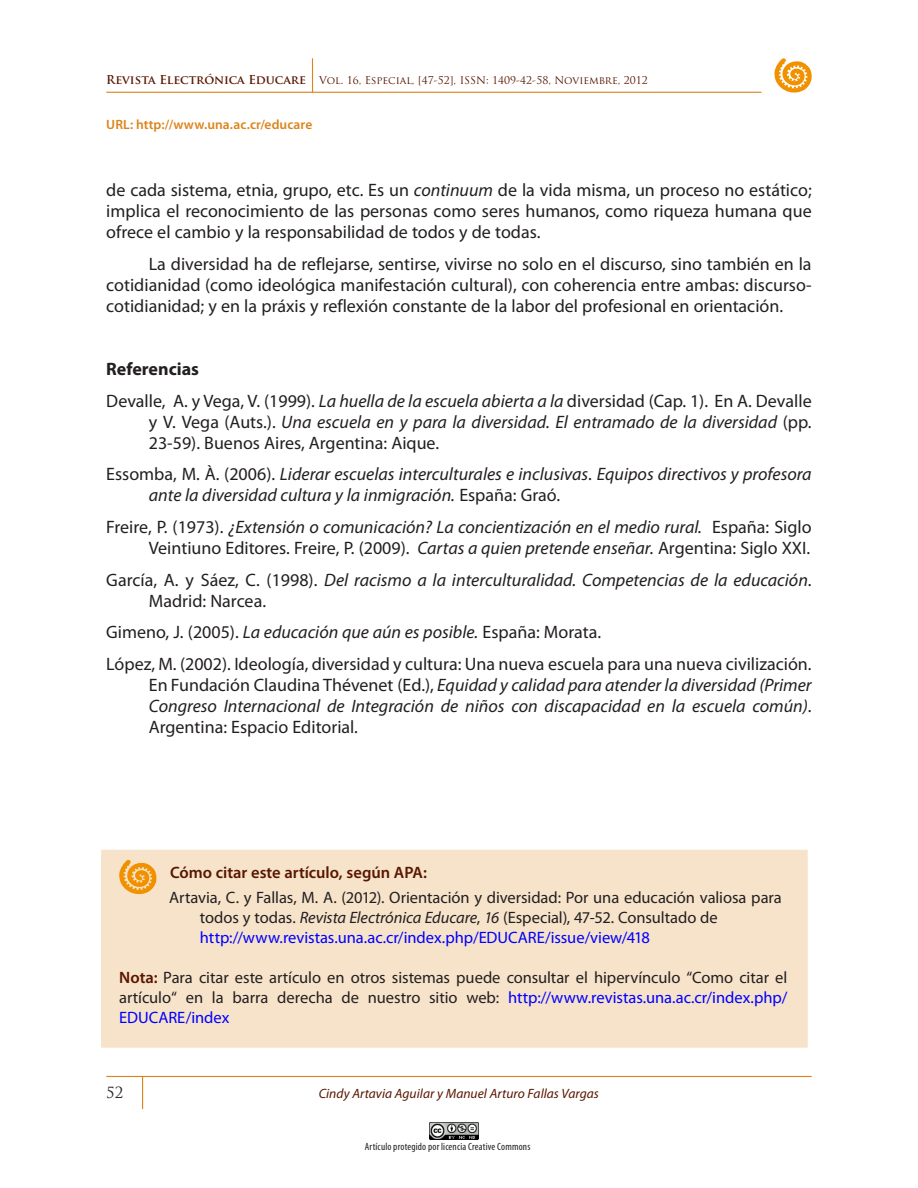
<style>
.page{position:relative;width:918px;height:1188px;background:#fff}
.page>*{position:absolute;margin:0;border:0;box-sizing:border-box;transform-origin:0 0}
.t1{font:18px/21px "Myriad Pro";color:#231f20;text-align:justify}
.t2{font:italic 18px/21px "Myriad Pro";color:#231f20}
.t3{font:700 18px "Myriad Pro";color:#231f20}
._1-TITULO_PRINCIPAL{font:16.5px/20.2px "Myriad Pro";letter-spacing:-.005em;color:#231f20}
._1-TITULO_PRINCIPAL-2{font:16.5px "Myriad Pro";letter-spacing:-.005em;color:#00f}
._1-TITULO_PRINCIPAL-3{font:600 16.5px "Myriad Pro";letter-spacing:-.005em;color:#591600}
.t4{font:15px "Trajan Pro";color:#231f20}
.t5{font:italic 13.5px "Myriad Pro";color:#591600}
.t6{font:600 13.5px "Myriad Pro";letter-spacing:.005em;color:#db841a}
.t7{font:10.5px "Trajan Pro";color:#591600}
.t8{font:condensed 10.5px "Myriad Pro";letter-spacing:.015em;color:#231f20}
.s1{font-weight:700;font-size:12px}
.s2{font-style:italic}
.s3{font-style:normal}
.s4{font-weight:600;color:#591600}
.s5{color:#00f}
</style>
<div class="page">
<hr style="left:106px;top:1076px;width:706px;height:1px;background:#db841a">
<hr style="left:106px;top:92px;width:656px;height:1px;background:#db841a">
<img style="left:430px;top:1123px;width:49px;height:17px">
<hr style="left:312px;top:58px;width:1px;height:35px;background:#db841a">
<svg style="left:774px;top:58px;width:38px;height:35px"></svg>
<hr style="left:142px;top:1076px;width:1px;height:33px;background:#db841a">
<div style="left:101px;top:850px;width:707px;height:198px;background:#f6e3ca"></div>
<svg style="left:119px;top:860px;width:38px;height:34px"></svg>
<p class="t7" style="left:106px;top:74px;width:543px"><span class="s1">Revista Electrónica Educare</span> Vol. 16, Especial, [47-52], ISSN: 1409-42-58, Noviembre, 2012</p>
<p class="t6" style="left:106px;top:116px;width:208px">URL: http://www.una.ac.cr/educare</p>
<p class="t1" style="left:106px;top:180px;width:707px">de cada sistema, etnia, grupo, etc. Es un <span class="s2">continuum</span> de la vida misma, un proceso no estático; implica el reconocimiento de las personas como seres humanos, como riqueza humana que ofrece el cambio y la responsabilidad de todos y de todas.</p>
<p class="t1" style="left:106px;top:253px;width:707px;text-indent:43px">La diversidad ha de reflejarse, sentirse, vivirse no solo en el discurso, sino también en la cotidianidad (como ideológica manifestación cultural), con coherencia entre ambas: discurso&shy;cotidianidad; y en la práxis y reflexión constante de la labor del profesional en orientación.</p>
<p class="t3" style="left:106px;top:357px;width:94px">Referencias</p>
<p class="t1" style="left:149px;top:390px;width:664px;text-indent:-43px">Devalle, A. y Vega, V. (1999). <span class="s2">La huella de la escuela abierta a la</span> diversidad (Cap. 1). En A. Devalle y V. Vega (Auts.). <span class="s2">Una escuela en y para la diversidad. El entramado de la diversidad</span> (pp.<br>23-59). Buenos Aires, Argentina: Aique.</p>
<p class="t2" style="left:149px;top:464px;width:664px;text-indent:-43px"><span class="s3">Essomba, M. À. (2006).</span> Liderar escuelas interculturales e inclusivas<span class="s3">.</span> Equipos directivos y profesora ante la diversidad cultura y la inmigración. <span class="s3">España: Graó.</span></p>
<p class="t2" style="left:106px;top:516px;width:707px;text-align:right"><span class="s3">Freire, P. (1973).</span> ¿Extensión o comunicación? La concientización en el medio rural. <span class="s3">España: Siglo<br>Veintiuno Editores. Freire, P. (2009).</span> Cartas a quien pretende enseñar. <span class="s3">Argentina: Siglo XXI.</span></p>
<p class="t2" style="left:149px;top:569px;width:664px;text-indent:-43px"><span class="s3">García, A. y Sáez, C. (1998).</span> Del racismo a la interculturalidad. Competencias de la educación<span class="s3">.<br>Madrid: Narcea.</span></p>
<p class="t1" style="left:106px;top:622px;width:496px">Gimeno, J. (2005). <span class="s2">La educación que aún es posible.</span> España: Morata.</p>
<p class="t1" style="left:149px;top:653px;width:664px;text-indent:-43px">López, M. (2002). Ideología, diversidad y cultura: Una nueva escuela para una nueva civilización.<br>En Fundación Claudina Thévenet (Ed.), <span class="s2">Equidad y calidad para atender la diversidad (Primer Congreso Internacional de Integración de niños con discapacidad en la escuela común)</span>.<br>Argentina: Espacio Editorial.</p>
<p class="_1-TITULO_PRINCIPAL-3" style="left:170px;top:862px;width:258px">Cómo citar este artículo, según APA:</p>
<p class="_1-TITULO_PRINCIPAL" style="left:200px;top:887px;width:583px;text-indent:-31px">Artavia, C. y Fallas, M. A. (2012). Orientación y diversidad: Por una educación valiosa para todos y todas. <span class="s2">Revista Electrónica Educare</span>, <span class="s2">16</span> (Especial), 47-52. Consultado de</p>
<p class="_1-TITULO_PRINCIPAL-2" style="left:200px;top:928px;width:452px">http://www.revistas.una.ac.cr/index.php/EDUCARE/issue/view/418</p>
<p class="_1-TITULO_PRINCIPAL" style="left:119px;top:967px;width:670px;text-align:justify"><span class="s4">Nota:</span> Para citar este artículo en otros sistemas puede consultar el hipervínculo “Como citar el artículo“ en la barra derecha de nuestro sitio web: <span class="s5">http://www.revistas.una.ac.cr/index.php/ EDUCARE/index</span></p>
<p class="t4" style="left:106px;top:1083px;width:19px">52</p>
<p class="t5" style="left:319px;top:1085px;width:282px">Cindy Artavia Aguilar y Manuel Arturo Fallas Vargas</p>
<p class="t8" style="left:365px;top:1140px;width:167px">Artículo protegido por licencia Creative Commons</p>
</div>
